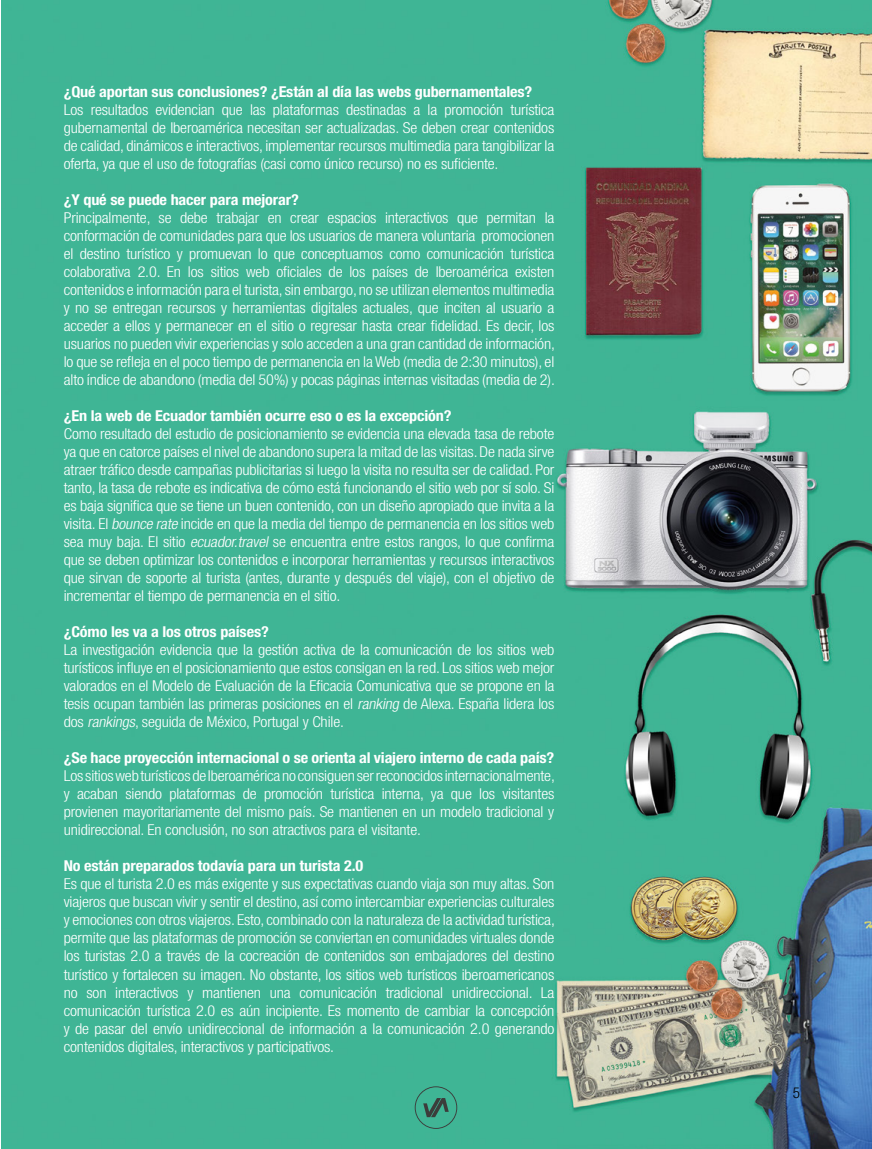
<style>
.page{position:relative;width:872px;height:1149px;background:#fff}
.page>*{position:absolute;margin:0;border:0;box-sizing:border-box;transform-origin:0 0}
.t1{font:300 condensed 15px/18px "Helvetica Neue";letter-spacing:-.01em;color:#fff;text-align:justify;scale:1.08 1}
.t2{font:700 condensed 15px "Helvetica Neue";letter-spacing:-.01em;color:#fff;scale:1.08 1}
.t3{font:300 condensed 15px "Helvetica Neue";color:#000}
.s1{font-style:italic}
</style>
<div class="page">
<img style="left:1px;top:0;width:871px;height:1148px">
<svg style="left:415px;top:1085px;width:42px;height:43px;background:#3e9d83"></svg>
<p class="t2" style="left:64px;top:82px;width:435px">¿Qué aportan sus conclusiones? ¿Están al día las webs gubernamentales?</p>
<p class="t1" style="left:64px;top:100px;width:456px">Los resultados evidencian que las plataformas destinadas a la promoción turística gubernamental de Iberoamérica necesitan ser actualizadas. Se deben crear contenidos de calidad, dinámicos e interactivos, implementar recursos multimedia para tangibilizar la oferta, ya que el uso de fotografías (casi como único recurso) no es suficiente.</p>
<p class="t2" style="left:64px;top:190px;width:219px">¿Y qué se puede hacer para mejorar?</p>
<p class="t1" style="left:64px;top:208px;width:456px">Principalmente, se debe trabajar en crear espacios interactivos que permitan la conformación de comunidades para que los usuarios de manera voluntaria promocionen el destino turístico y promuevan lo que conceptuamos como comunicación turística colaborativa 2.0. En los sitios web oficiales de los países de Iberoamérica existen contenidos e información para el turista, sin embargo, no se utilizan elementos multimedia y no se entregan recursos y herramientas digitales actuales, que inciten al usuario a acceder a ellos y permanecer en el sitio o regresar hasta crear fidelidad. Es decir, los usuarios no pueden vivir experiencias y solo acceden a una gran cantidad de información, lo que se refleja en el poco tiempo de permanencia en la Web (media de 2:30 minutos), el alto índice de abandono (media del 50%) y pocas páginas internas visitadas (media de 2).</p>
<p class="t2" style="left:64px;top:406px;width:360px">¿En la web de Ecuador también ocurre eso o es la excepción?</p>
<p class="t1" style="left:64px;top:424px;width:456px">Como resultado del estudio de posicionamiento se evidencia una elevada tasa de rebote ya que en catorce países el nivel de abandono supera la mitad de las visitas. De nada sirve atraer tráfico desde campañas publicitarias si luego la visita no resulta ser de calidad. Por tanto, la tasa de rebote es indicativa de cómo está funcionando el sitio web por sí solo. Si es baja significa que se tiene un buen contenido, con un diseño apropiado que invita a la visita. El <span class="s1">bounce rate</span> incide en que la media del tiempo de permanencia en los sitios web sea muy baja. El sitio <span class="s1">ecuador.travel</span> se encuentra entre estos rangos, lo que confirma que se deben optimizar los contenidos e incorporar herramientas y recursos interactivos que sirvan de soporte al turista (antes, durante y después del viaje), con el objetivo de incrementar el tiempo de permanencia en el sitio.</p>
<p class="t2" style="left:64px;top:622px;width:191px">¿Cómo les va a los otros países?</p>
<p class="t1" style="left:64px;top:640px;width:456px">La investigación evidencia que la gestión activa de la comunicación de los sitios web turísticos influye en el posicionamiento que estos consigan en la red. Los sitios web mejor valorados en el Modelo de Evaluación de la Eficacia Comunicativa que se propone en la tesis ocupan también las primeras posiciones en el <span class="s1">ranking</span> de Alexa. España lidera los dos <span class="s1">rankings</span>, seguida de México, Portugal y Chile.</p>
<p class="t2" style="left:64px;top:748px;width:456px">¿Se hace proyección internacional o se orienta al viajero interno de cada país?</p>
<p class="t1" style="left:64px;top:766px;width:456px">Los sitios web turísticos de Iberoamérica no consiguen ser reconocidos internacionalmente, y acaban siendo plataformas de promoción turística interna, ya que los visitantes provienen mayoritariamente del mismo país. Se mantienen en un modelo tradicional y unidireccional. En conclusión, no son atractivos para el visitante.</p>
<p class="t2" style="left:64px;top:856px;width:279px">No están preparados todavía para un turista 2.0</p>
<p class="t1" style="left:64px;top:874px;width:456px">Es que el turista 2.0 es más exigente y sus expectativas cuando viaja son muy altas. Son viajeros que buscan vivir y sentir el destino, así como intercambiar experiencias culturales y emociones con otros viajeros. Esto, combinado con la naturaleza de la actividad turística, permite que las plataformas de promoción se conviertan en comunidades virtuales donde los turistas 2.0 a través de la cocreación de contenidos son embajadores del destino turístico y fortalecen su imagen. No obstante, los sitios web turísticos iberoamericanos no son interactivos y mantienen una comunicación tradicional unidireccional. La comunicación turística 2.0 es aún incipiente. Es momento de cambiar la concepción y de pasar del envío unidireccional de información a la comunicación 2.0 generando contenidos digitales, interactivos y participativos.</p>
<p class="t3" style="left:792px;top:1083px;width:9px">5</p>
</div>
